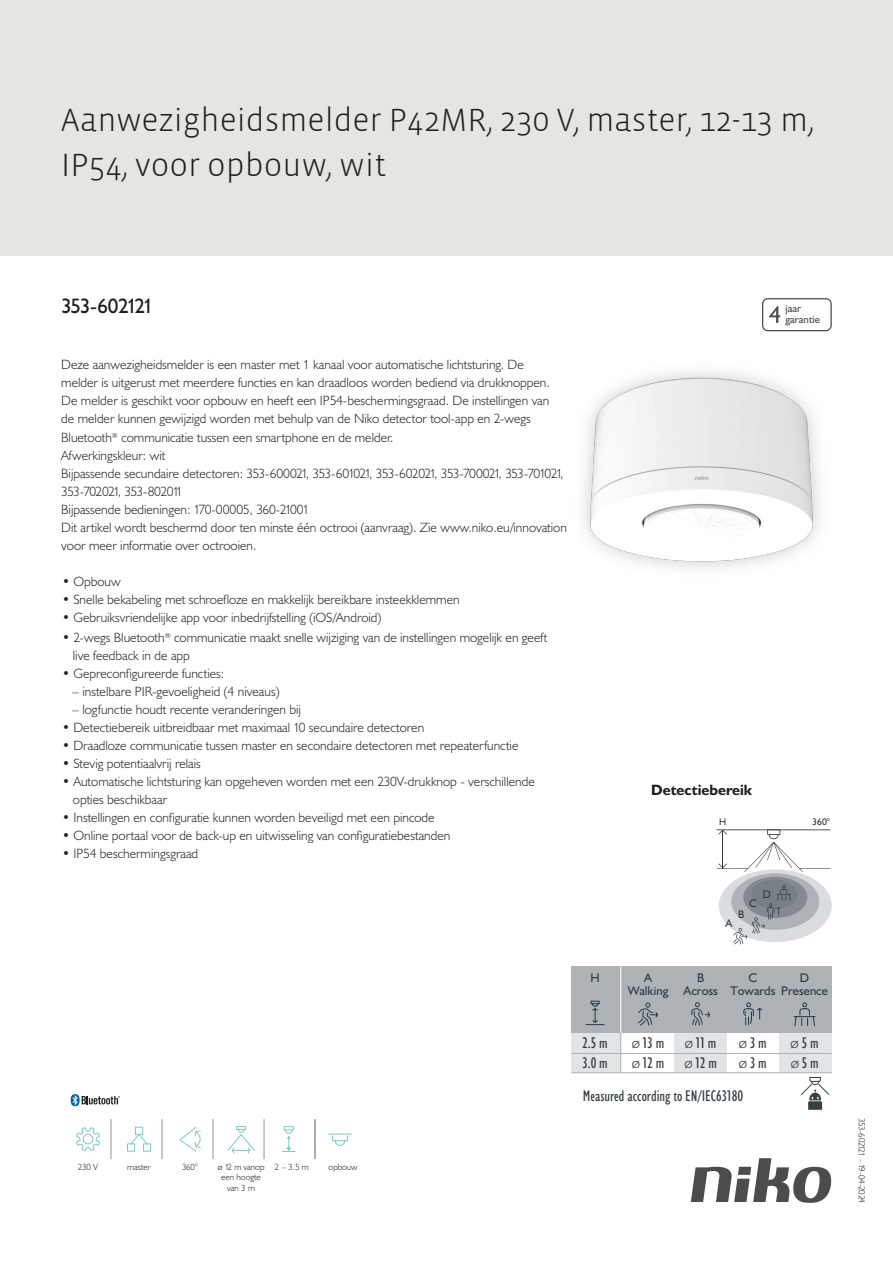
<style>
.page{position:relative;width:893px;height:1263px;background:#fff}
.page>*{position:absolute;margin:0;border:0;box-sizing:border-box;transform-origin:0 0}
.Title_datasheets{font:300 33px/45px "Vista Sans";color:#231f20}
.Article_number{font:21px "Humanist 521 BT";letter-spacing:-.07em;color:#231f20}
.t1{font:condensed 15.6px/20.7px "Humanist 521 BT";color:#2f3b41}
.Titles_parts{font:700 15px "Humanist 521 BT";color:#231f20}
.USP_bullets{font:300 13.5px/18px "Humanist 521 BT";color:#231f20}
.USPs{font:300 13.5px/18px "Humanist 521 BT";color:#231f20}
.t2{font:12.6px/13.6px "Humanist 521 BT";color:#2f3b41;text-align:center}
.t3{font:11.1px "Humanist 521 BT";color:#2f3b41}
.t4{font:10.8px/10.8px "Humanist 521 BT";color:#4b4c4d}
.t5{font:9.75px "Humanist 521 BT";color:#2f3b41}
.icontext{font:300 9px/10.8px "Humanist 521 BT";color:#231f20;text-align:center}
.Revision{font:300 9px "Humanist 521 BT";letter-spacing:-.065em;color:#231f20}
.s1{font-weight:300;font-stretch:normal}
</style>
<div class="page">
<svg style="left:691px;top:1158px;width:141px;height:45px"></svg>
<div style="left:0;top:0;width:893px;height:255px;background:#e6e6e0"></div>
<img style="left:584px;top:371px;width:236px;height:197px">
<svg style="left:76px;top:1127px;width:24px;height:24px"></svg>
<svg style="left:127px;top:1126px;width:25px;height:26px"></svg>
<svg style="left:179px;top:1126px;width:22px;height:26px"></svg>
<svg style="left:227px;top:1126px;width:28px;height:28px"></svg>
<svg style="left:328px;top:1133px;width:24px;height:13px"></svg>
<svg style="left:282px;top:1126px;width:14px;height:26px"></svg>
<hr style="left:314px;top:1119px;width:1px;height:40px;background:#939598">
<hr style="left:111px;top:1119px;width:1px;height:40px;background:#939598">
<hr style="left:162px;top:1119px;width:1px;height:40px;background:#939598">
<hr style="left:213px;top:1119px;width:1px;height:40px;background:#939598">
<hr style="left:264px;top:1119px;width:1px;height:40px;background:#939598">
<hr style="left:315px;top:1119px;width:1px;height:40px;background:#939598">
<svg style="left:71px;top:1094px;width:49px;height:12px"></svg>
<svg style="left:762px;top:298px;width:70px;height:33px"></svg>
<div style="left:719px;top:869px;width:113px;height:73px;background:#dadddf;border-radius:50%"></div>
<div style="left:731px;top:873px;width:88px;height:57px;background:#adb3b7;border-radius:50%"></div>
<div style="left:743px;top:877px;width:64px;height:41px;background:#848a90;border-radius:50%"></div>
<div style="left:751px;top:880px;width:46px;height:29px;background:#778085;border-radius:50%"></div>
<hr style="left:716px;top:829px;width:115px;height:1px;background:#2f3b41">
<svg style="left:717px;top:829px;width:113px;height:43px"></svg>
<svg style="left:733px;top:885px;width:58px;height:59px"></svg>
<div style="left:571px;top:1033px;width:50px;height:40px;background:#e1e3e4"></div>
<div style="left:674px;top:1033px;width:53px;height:39px;background:#e1e3e4"></div>
<div style="left:779px;top:1033px;width:53px;height:39px;background:#e1e3e4"></div>
<hr style="left:571px;top:1053px;width:261px;height:1px;background:#adb3b7">
<hr style="left:571px;top:1072px;width:261px;height:1px;background:#adb3b7">
<div style="left:571px;top:966px;width:261px;height:67px;background:#adb3b7"></div>
<svg style="left:638px;top:1002px;width:20px;height:24px"></svg>
<svg style="left:743px;top:1002px;width:20px;height:24px"></svg>
<svg style="left:585px;top:1000px;width:20px;height:25px"></svg>
<hr style="left:620px;top:1030px;width:1px;height:42px;background:#adb3b7">
<svg style="left:793px;top:1002px;width:23px;height:25px"></svg>
<svg style="left:691px;top:1002px;width:19px;height:24px"></svg>
<hr style="left:620px;top:966px;width:1px;height:67px;background:#fff">
<svg style="left:801px;top:1077px;width:29px;height:33px"></svg>
<p class="Title_datasheets" style="left:61px;top:98px;width:755px">Aanwezigheidsmelder P42MR, 230 V, master, 12-13 m,<br>IP54, voor opbouw, wit</p>
<p class="Article_number" style="left:61px;top:293px;width:94px">353-602121</p>
<p class="t4" style="left:785px;top:303px;width:36px">jaar garantie</p>
<p class="USPs" style="left:61px;top:355px;width:490px">Deze aanwezigheidsmelder is een master met 1 kanaal voor automatische lichtsturing. De melder is uitgerust met meerdere functies en kan draadloos worden bediend via drukknoppen.<br>De melder is geschikt voor opbouw en heeft een IP54-beschermingsgraad. De instellingen van de melder kunnen gewijzigd worden met behulp van de Niko detector tool-app en 2-wegs</p>
<p class="USPs" style="left:61px;top:428px;width:507px">Bluetooth<sup>®</sup> communicatie tussen een smartphone en de melder.<br>Afwerkingskleur: wit<br>Bijpassende secundaire detectoren: 353-600021, 353-601021, 353-602021, 353-700021, 353-701021, 353-702021, 353-802011<br>Bijpassende bedieningen: 170-00005, 360-21001<br>Dit artikel wordt beschermd door ten minste één octrooi (aanvraag). Zie www.niko.eu/innovation voor meer informatie over octrooien.</p>
<p class="USP_bullets" style="left:62px;top:572px;width:60px">• Opbouw</p>
<p class="USP_bullets" style="left:62px;top:590px;width:399px">• Snelle bekabeling met schroefloze en makkelijk bereikbare insteekklemmen</p>
<p class="USP_bullets" style="left:62px;top:608px;width:321px">• Gebruiksvriendelijke app voor inbedrijfstelling (iOS/Android)</p>
<p class="USP_bullets" style="left:73px;top:628px;width:476px;text-indent:-11px">• 2-wegs Bluetooth<sup>®</sup> communicatie maakt snelle wijziging van de instellingen mogelijk en geeft live feedback in de app</p>
<p class="USP_bullets" style="left:62px;top:664px;width:164px">• Gepreconfigureerde functies:</p>
<p class="USP_bullets" style="left:72px;top:682px;width:209px">– instelbare PIR-gevoeligheid (4 niveaus)</p>
<p class="USP_bullets" style="left:72px;top:700px;width:230px">– logfunctie houdt recente veranderingen bij</p>
<p class="USP_bullets" style="left:62px;top:718px;width:364px">• Detectiebereik uitbreidbaar met maximaal 10 secundaire detectoren</p>
<p class="USP_bullets" style="left:62px;top:736px;width:458px">• Draadloze communicatie tussen master en secondaire detectoren met repeaterfunctie</p>
<p class="USP_bullets" style="left:62px;top:754px;width:140px">• Stevig potentiaalvrij relais</p>
<p class="USP_bullets" style="left:73px;top:772px;width:463px;text-indent:-11px">• Automatische lichtsturing kan opgeheven worden met een 230V-drukknop - verschillende opties beschikbaar</p>
<p class="USP_bullets" style="left:62px;top:808px;width:374px">• Instellingen en configuratie kunnen worden beveiligd met een pincode</p>
<p class="USP_bullets" style="left:62px;top:826px;width:390px">• Online portaal voor de back-up en uitwisseling van configuratiebestanden</p>
<p class="USP_bullets" style="left:62px;top:844px;width:138px">• IP54 beschermingsgraad</p>
<p class="Titles_parts" style="left:651px;top:781px;width:103px">Detectiebereik</p>
<p class="t5" style="left:719px;top:816px;width:9px">H</p>
<p class="t3" style="left:763px;top:887px;width:10px">D</p>
<p class="t3" style="left:749px;top:896px;width:9px">C</p>
<p class="t3" style="left:738px;top:907px;width:8px">B</p>
<p class="t3" style="left:726px;top:917px;width:8px">A</p>
<p class="t5" style="left:812px;top:816px;width:19px">360°</p>
<p class="t2" style="left:730px;top:970px;width:47px">C<br>Towards</p>
<p class="t2" style="left:590px;top:970px;width:11px">H</p>
<p class="t2" style="left:781px;top:970px;width:48px">D<br>Presence</p>
<p class="t2" style="left:628px;top:970px;width:42px">A<br>Walking</p>
<p class="t1" style="left:632px;top:1032px;width:34px"><span class="s1">ø</span> 13 m <span class="s1">ø</span> 12 m</p>
<p class="t2" style="left:683px;top:970px;width:36px">B<br>Across</p>
<p class="t1" style="left:582px;top:1032px;width:27px">2.5 m<br>3.0 m</p>
<p class="t1" style="left:685px;top:1032px;width:33px"><span class="s1">ø</span> 11 m</p>
<p class="t1" style="left:739px;top:1032px;width:29px"><span class="s1">ø</span> 3 m</p>
<p class="t1" style="left:791px;top:1032px;width:30px"><span class="s1">ø</span> 5 m</p>
<p class="t1" style="left:684px;top:1053px;width:34px"><span class="s1">ø</span> 12 m</p>
<p class="t1" style="left:739px;top:1053px;width:29px"><span class="s1">ø</span> 3 m</p>
<p class="t1" style="left:791px;top:1053px;width:30px"><span class="s1">ø</span> 5 m</p>
<p class="t1" style="left:583px;top:1086px;width:162px">Measured according to EN/IEC63180</p>
<p class="icontext" style="left:78px;top:1161px;width:22px">230 V</p>
<p class="icontext" style="left:127px;top:1161px;width:25px">master</p>
<p class="icontext" style="left:182px;top:1161px;width:17px">360°</p>
<p class="icontext" style="left:218px;top:1161px;width:48px">ø 12 m vanop een hoogte van 3 m</p>
<p class="icontext" style="left:275px;top:1161px;width:36px">2 – 3.5 m</p>
<p class="icontext" style="left:329px;top:1161px;width:31px">opbouw</p>
<p class="Revision" style="left:868px;top:1118px;width:86px;rotate:90deg">353-602121 - 19-04-2024</p>
</div>
